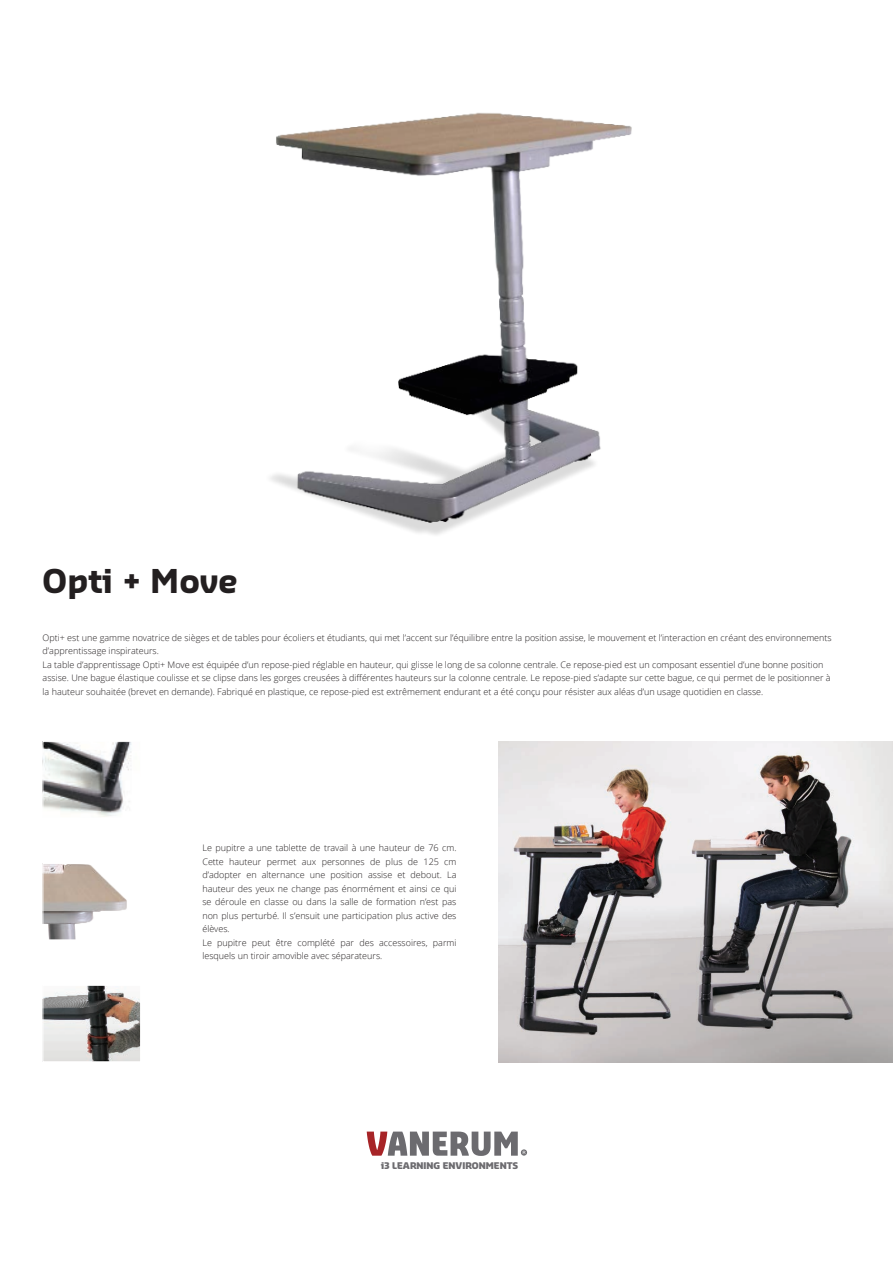
<style>
.page{position:relative;width:893px;height:1263px;background:#fff}
.page>*{position:absolute;margin:0;border:0;box-sizing:border-box;transform-origin:0 0}
.t1{font:700 32.1px "Sansa";color:#231f20}
.t2{font:300 9px/13.5px "Open Sans";color:#231f20}
.t3{font:900 9px "Sansa";color:#6c6b6f}
</style>
<div class="page">
<svg style="left:367px;top:1131px;width:160px;height:25px"></svg>
<img style="left:270px;top:112px;width:362px;height:423px">
<img style="left:45px;top:743px;width:87px;height:73px">
<div style="left:43px;top:741px;width:98px;height:77px;border:1px solid #fff"></div>
<img style="left:45px;top:865px;width:82px;height:73px">
<div style="left:43px;top:863px;width:98px;height:77px;border:1px solid #fff"></div>
<img style="left:45px;top:987px;width:94px;height:73px">
<div style="left:43px;top:985px;width:98px;height:77px;border:1px solid #fff"></div>
<img style="left:498px;top:741px;width:395px;height:321px">
<p class="t1" style="left:43px;top:560px;width:197px">Opti + Move</p>
<p class="t2" style="left:43px;top:631px;width:791px">Opti+ est une gamme novatrice de sièges et de tables pour écoliers et étudiants, qui met l’accent sur l’équilibre entre la position assise, le mouvement et l’interaction en créant des environnements d’apprentissage inspirateurs.<br>La table d’apprentissage Opti+ Move est équipée d’un repose-pied réglable en hauteur, qui glisse le long de sa colonne centrale. Ce repose-pied est un composant essentiel d’une bonne position assise. Une bague élastique coulisse et se clipse dans les gorges creusées à différentes hauteurs sur la colonne centrale. Le repose-pied s’adapte sur cette bague, ce qui permet de le positionner à la hauteur souhaitée (brevet en demande). Fabriqué en plastique, ce repose-pied est extrêmement endurant et a été conçu pour résister aux aléas d’un usage quotidien en classe.</p>
<p class="t2" style="left:202px;top:841px;width:256px;text-align:justify">Le pupitre a une tablette de travail à une hauteur de 76 cm.<br>Cette hauteur permet aux personnes de plus de 125 cm d’adopter en alternance une position assise et debout. La hauteur des yeux ne change pas énormément et ainsi ce qui se déroule en classe ou dans la salle de formation n’est pas non plus perturbé. Il s’ensuit une participation plus active des élèves.</p>
<p class="t2" style="left:202px;top:935px;width:256px">Le pupitre peut être complété par des accessoires, parmi lesquels un tiroir amovible avec séparateurs.</p>
<p class="t3" style="left:381px;top:1159px;width:139px">i3 LEARNING ENVIRONMENTS</p>
</div>
